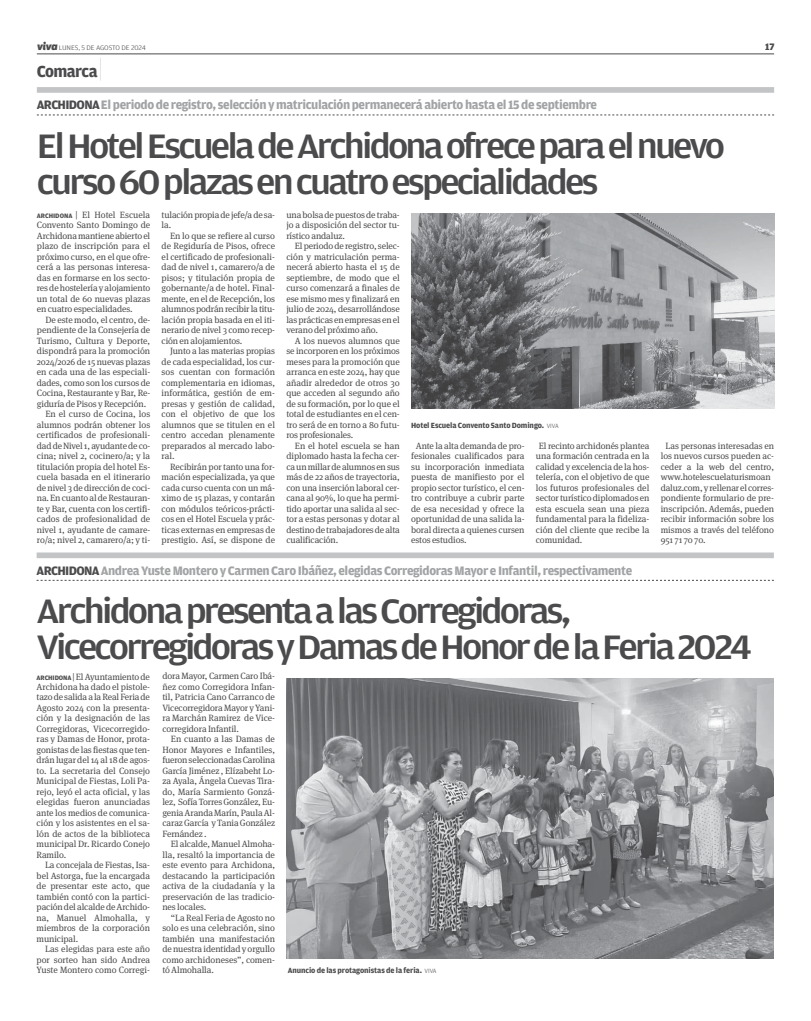
<style>
.page{position:relative;width:811px;height:1021px;background:#fff}
.page>*{position:absolute;margin:0;border:0;box-sizing:border-box;transform-origin:0 0}
.t1{font:500 36px/36px "Amplitude";letter-spacing:-.07em;color:#4b4b4d;scale:1.1 1}
.t2{font:700 17px "Amplitude";letter-spacing:-.04em;color:#4b4b4d}
.t3{font:700 13px "Amplitude";letter-spacing:-.03em;color:#a1a3a5}
.t4{font:900 10px "Amplitude";color:#4b4b4d}
.t5{font:9.1px/10.5px "Meta Serif OT";letter-spacing:-.005em;color:#4b4b4d;text-align:justify}
.t6{font:700 8px "Amplitude";letter-spacing:-.015em;color:#4b4b4d}
.t7{font:300 7px "Amplitude";letter-spacing:-.01em;color:#4b4b4d;scale:1.1 1}
.s1{font-family:"Apex New";font-weight:800;font-style:italic;font-size:11px}
.s2{font-family:"Apex New";font-weight:100;font-size:23px}
.s3{color:#4b4b4d}
.s4{font-family:"Amplitude";font-weight:700;font-size:6.8px}
.s5{font-weight:300;font-size:6.5px}
</style>
<div class="page">
<hr style="left:37px;top:54px;width:737px;height:1px;background:#4b4b4d">
<svg style="left:37px;top:115px;width:737px;height:1px"></svg>
<div style="left:37px;top:87px;width:737px;height:6px;background:#c2c4c6"></div>
<img style="left:411px;top:213px;width:363px;height:195px">
<svg style="left:37px;top:580px;width:737px;height:1px"></svg>
<div style="left:37px;top:552px;width:737px;height:6px;background:#c2c4c6"></div>
<img style="left:286px;top:678px;width:488px;height:280px">
<p class="t7" style="left:37px;top:46px;width:100px"><span class="s1">viva</span> LUNES, 5 DE AGOSTO DE 2024</p>
<p class="t4" style="left:765px;top:41px;width:11px">17</p>
<h2 class="t2" style="left:37px;top:65px;width:66px">Comarca <span class="s2">|</span></h2>
<h3 class="t3" style="left:37px;top:100px;width:562px"><span class="s3">ARCHIDONA</span> El periodo de registro, selección y matriculación permanecerá abierto hasta el 15 de septiembre</h3>
<h1 class="t1" style="left:37px;top:130px;width:627px">El Hotel Escuela de Archidona ofrece para el nuevo curso 60 plazas en cuatro especialidades</h1>
<p class="t5" style="left:286px;top:210px;width:115px">una bolsa de puestos de traba&shy;jo a disposición del sector tu&shy;rístico andaluz.</p>
<p class="t5" style="left:286px;top:241px;width:115px;text-indent:9px">El periodo de registro, selec&shy;ción y matriculación perma&shy;necerá abierto hasta el 15 de septiembre, de modo que el curso comenzará a finales de ese mismo mes y finalizará en julio de 2024, desarrollándose las prácticas en empresas en el verano del próximo año.</p>
<p class="t5" style="left:286px;top:336px;width:115px;text-indent:9px">A los nuevos alumnos que se incorporen en los próximos meses para la promoción que arranca en este 2024, hay que añadir alrededor de otros 30 que acceden al segundo año de su formación, por lo que el total de estudiantes en el cen&shy;tro será de en torno a 80 futu&shy;ros profesionales.</p>
<p class="t5" style="left:286px;top:440px;width:115px;text-indent:9px">En el hotel escuela se han diplomado hasta la fecha cer&shy;ca un millar de alumnos en sus más de 22 años de trayectoria, con una inserción laboral cer&shy;cana al 90%, lo que ha permi&shy;tido aportar una salida al sec&shy;tor a estas personas y dotar al destino de trabajadores de alta cualificación.</p>
<p class="t5" style="left:162px;top:210px;width:115px">tulación propia de jefe/a de sa&shy;la.</p>
<p class="t5" style="left:162px;top:231px;width:115px;text-indent:9px">En lo que se refiere al curso de Regiduría de Pisos, ofrece el certificado de profesionali&shy;dad de nivel 1, camarero/a de pisos; y titulación propia de gobernante/a de hotel. Final&shy;mente, en el de Recepción, los alumnos podrán recibir la titu&shy;lación propia basada en el iti&shy;nerario de nivel 3 como recep&shy;ción en alojamientos.</p>
<p class="t5" style="left:162px;top:346px;width:115px;text-indent:9px">Junto a las materias propias de cada especialidad, los cur&shy;sos cuentan con formación complementaria en idiomas, informática, gestión de em&shy;presas y gestión de calidad, con el objetivo de que los alumnos que se titulen en el centro accedan plenamente preparados al mercado labo&shy;ral.</p>
<p class="t5" style="left:162px;top:461px;width:115px;text-indent:9px">Recibirán por tanto una for&shy;mación especializada, ya que cada curso cuenta con un má&shy;ximo de 15 plazas, y contarán con módulos teóricos-prácti&shy;cos en el Hotel Escuela y prác&shy;ticas externas en empresas de prestigio. Así, se dispone de</p>
<p class="t5" style="left:37px;top:210px;width:115px"><span class="s4">ARCHIDONA</span> | El Hotel Escuela Convento Santo Domingo de Archidona mantiene abierto el plazo de inscripción para el próximo curso, en el que ofre&shy;cerá a las personas interesa&shy;das en formarse en los secto&shy;res de hostelería y alojamiento un total de 60 nuevas plazas en cuatro especialidades.</p>
<p class="t5" style="left:45px;top:315px;width:106px">De este modo, el centro, de-</p>
<p class="t5" style="left:37px;top:325px;width:115px">pendiente de la Consejería de</p>
<p class="t5" style="left:37px;top:336px;width:115px">Turismo, Cultura y Deporte,</p>
<p class="t5" style="left:37px;top:346px;width:115px">dispondrá para la promoción</p>
<p class="t5" style="left:37px;top:357px;width:115px">2024/2026 de 15 nuevas plazas</p>
<p class="t5" style="left:37px;top:367px;width:115px">en cada una de las especiali-</p>
<p class="t5" style="left:37px;top:378px;width:115px">dades, como son los cursos de</p>
<p class="t5" style="left:37px;top:388px;width:115px">Cocina, Restaurante y Bar, Re-</p>
<p class="t5" style="left:37px;top:399px;width:111px">giduría de Pisos y Recepción.</p>
<p class="t5" style="left:45px;top:409px;width:106px">En el curso de Cocina, los</p>
<p class="t5" style="left:37px;top:419px;width:115px">alumnos podrán obtener los</p>
<p class="t5" style="left:37px;top:430px;width:115px">certificados de profesionali-</p>
<p class="t5" style="left:37px;top:440px;width:115px">dad de Nivel 1, ayudante de co-</p>
<p class="t5" style="left:37px;top:451px;width:115px">cina; nivel 2, cocinero/a; y la</p>
<p class="t5" style="left:37px;top:461px;width:115px">titulación propia del hotel Es-</p>
<p class="t5" style="left:37px;top:472px;width:115px">cuela basada en el itinerario</p>
<p class="t5" style="left:37px;top:482px;width:115px">de nivel 3 de dirección de coci-</p>
<p class="t5" style="left:37px;top:493px;width:115px">na. En cuanto al de Restauran-</p>
<p class="t5" style="left:37px;top:503px;width:115px">te y Bar, cuenta con los certifi-</p>
<p class="t5" style="left:37px;top:514px;width:115px">cados de profesionalidad de</p>
<p class="t5" style="left:37px;top:524px;width:115px">nivel 1, ayudante de camare-</p>
<p class="t5" style="left:37px;top:535px;width:115px">ro/a; nivel 2, camarero/a; y ti-</p>
<p class="t6" style="left:411px;top:422px;width:149px">Hotel Escuela Convento Santo Domingo. <span class="s5">VIVA</span></p>
<p class="t5" style="left:411px;top:440px;width:115px;text-indent:5px">Ante la alta demanda de pro&shy;fesionales cualificados para su incorporación inmediata puesta de manifiesto por el propio sector turístico, el cen&shy;tro contribuye a cubrir parte de esa necesidad y ofrece la oportunidad de una salida la&shy;boral directa a quienes cursen estos estudios.</p>
<p class="t5" style="left:536px;top:440px;width:115px;text-indent:3px">El recinto archidonés plantea una formación centrada en la calidad y excelencia de la hos&shy;telería, con el objetivo de que los futuros profesionales del sector turístico diplomados en esta escuela sean una pieza fundamental para la fideliza&shy;ción del cliente que recibe la comunidad.</p>
<p class="t5" style="left:660px;top:440px;width:115px;text-align:left;text-indent:5px">Las personas interesadas en los nuevos cursos pueden ac&shy;ceder a la web del centro, www.hotelescuelaturismoan daluz.com, y rellenar el corres&shy;pondiente formulario de pre&shy;inscripción. Además, pueden recibir información sobre los mismos a través del teléfono<br>951 71 70 70.</p>
<h3 class="t3" style="left:37px;top:565px;width:597px"><span class="s3">ARCHIDONA</span> Andrea Yuste Montero y Carmen Caro Ibáñez, elegidas Corregidoras Mayor e Infantil, respectivamente</h3>
<h1 class="t1" style="left:37px;top:595px;width:652px">Archidona presenta a las Corregidoras,<br>Vicecorregidoras y Damas de Honor de la Feria 2024</h1>
<p class="t5" style="left:37px;top:671px;width:115px"><span class="s4">ARCHIDONA</span> | El Ayuntamiento de Archidona ha dado el pistole&shy;tazo de salida a la Real Feria de Agosto 2024 con la presenta&shy;ción y la designación de las Corregidoras, Vicecorregido&shy;ras y Damas de Honor, prota&shy;gonistas de las fiestas que ten&shy;drán lugar del 14 al 18 de agos&shy;to. La secretaria del Consejo Municipal de Fiestas, Loli Pa&shy;rejo, leyó el acta oficial, y las elegidas fueron anunciadas ante los medios de comunica&shy;ción y los asistentes en el sa&shy;lón de actos de la biblioteca municipal Dr. Ricardo Conejo Ramilo.</p>
<p class="t5" style="left:37px;top:860px;width:115px;text-indent:9px">La concejala de Fiestas, Isa&shy;bel Astorga, fue la encargada de presentar este acto, que también contó con la partici&shy;pación del alcalde de Archido&shy;na, Manuel Almohalla, y miembros de la corporación municipal.</p>
<p class="t5" style="left:37px;top:944px;width:115px;text-indent:9px">Las elegidas para este año por sorteo han sido Andrea Yuste Montero como Corregi-</p>
<p class="t5" style="left:162px;top:671px;width:114px">dora Mayor, Carmen Caro Ibá&shy;ñez como Corregidora Infan&shy;til, Patricia Cano Carranco de Vicecorregidora Mayor y Yani&shy;ra Marchán Ramirez de Vice&shy;corregidora Infantil.</p>
<p class="t5" style="left:162px;top:734px;width:114px;text-indent:9px">En cuanto a las Damas de Honor Mayores e Infantiles, fueron seleccionadas Carolina García Jiménez , Elízabeht Lo&shy;za Ayala, Ángela Cuevas Tira&shy;do, María Sarmiento Gonzá&shy;lez, Sofía Torres González, Eu&shy;genia Aranda Marín, Paula Al&shy;caraz García y Tania González Fernández .</p>
<p class="t5" style="left:162px;top:839px;width:114px;text-indent:9px">El alcalde, Manuel Almoha&shy;lla, resaltó la importancia de este evento para Archidona, destacando la participación activa de la ciudadanía y la preservación de las tradicio&shy;nes locales.</p>
<p class="t5" style="left:162px;top:912px;width:114px;text-indent:9px">“La Real Feria de Agosto no solo es una celebración, sino también una manifestación de nuestra identidad y orgullo como archidoneses”, comen&shy;tó Almohalla.</p>
<p class="t6" style="left:288px;top:967px;width:150px">Anuncio de las protagonistas de la feria. <span class="s5">VIVA</span></p>
</div>
